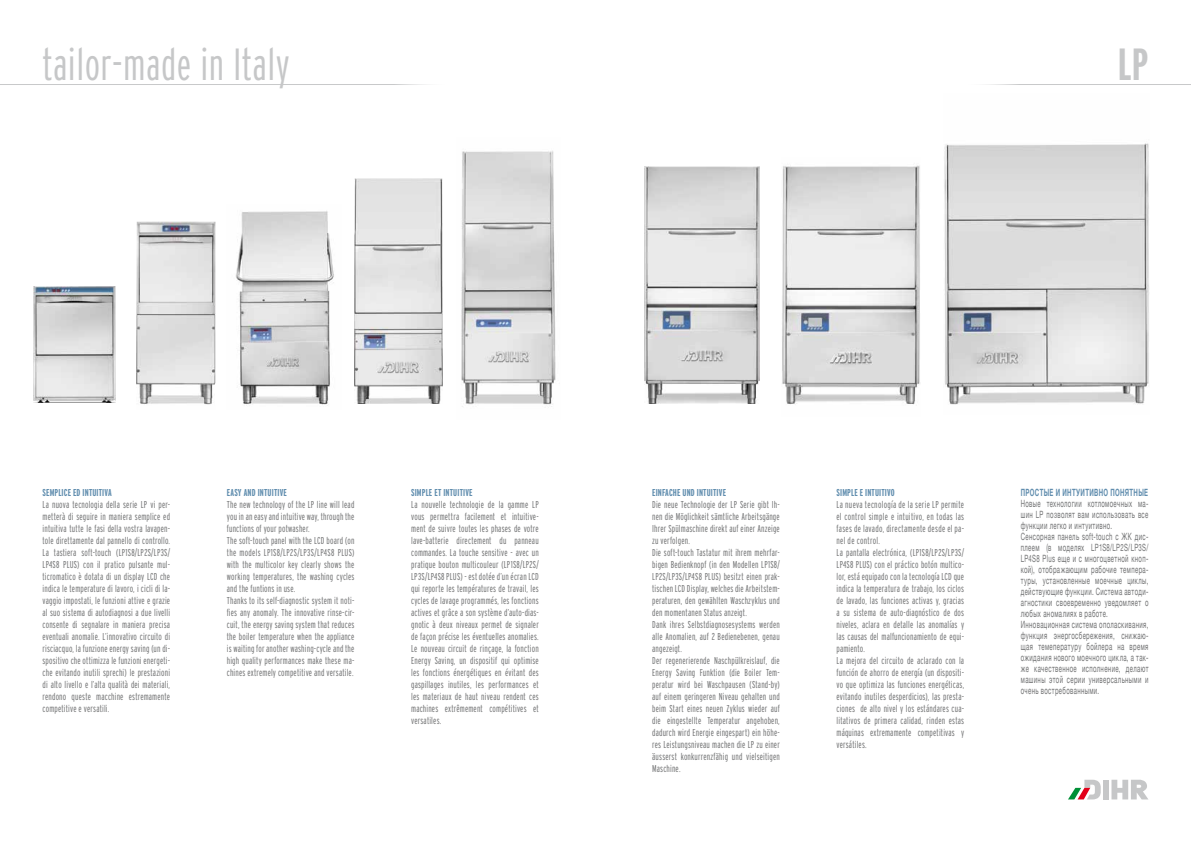
<style>
.page{position:relative;width:1191px;height:842px;background:#fff}
.page>*{position:absolute;margin:0;border:0;box-sizing:border-box;transform-origin:0 0}
.t1{font:300 extra-condensed 45px "Interstate";letter-spacing:.01em;color:#c6c7c8}
.t2{font:700 extra-condensed 45px "Interstate";color:#c6c7c8}
.t3{font:300 extra-condensed 10px/12px "Interstate";letter-spacing:.015em;color:#707172}
.t4{font:10px/11px "Helvetica Neue";letter-spacing:.06em;color:#707172;scale:.6 1}
.t5{font:700 extra-condensed 10px "Interstate";letter-spacing:.015em;color:#608dae}
.t6{font:700 10px "Helvetica Neue";letter-spacing:.055em;color:#608dae;scale:.6 1}
</style>
<div class="page">
<hr style="left:962px;top:84px;width:229px;height:1px;background:#c6c7c8">
<hr style="left:0;top:84px;width:451px;height:1px;background:#c6c7c8">
<div style="left:1103px;top:780px;width:5px;height:19px;background:#c6c7c8"></div>
<svg style="left:1111px;top:780px;width:37px;height:19px"></svg>
<svg style="left:1068px;top:780px;width:32px;height:19px"></svg>
<img style="left:33px;top:287px;width:82px;height:116px">
<img style="left:355px;top:179px;width:87px;height:224px">
<img style="left:136px;top:222px;width:80px;height:183px">
<img style="left:461px;top:151px;width:95px;height:256px">
<img style="left:235px;top:211px;width:99px;height:195px">
<img style="left:644px;top:167px;width:115px;height:236px">
<img style="left:782px;top:165px;width:138px;height:240px">
<img style="left:944px;top:143px;width:205px;height:262px">
<h1 class="t1" style="left:43px;top:39px;width:249px">tailor-made in Italy</h1>
<h1 class="t2" style="left:1117px;top:39px;width:32px">LP</h1>
<p class="t5" style="left:43px;top:487px;width:71px">SEMPLICE ED INTUITIVA</p>
<p class="t3" style="left:43px;top:499px;width:129px;text-align:justify">La nuova tecnologia della serie LP vi per&shy;metterà di seguire in maniera semplice ed intuitiva tutte le fasi della vostra lavapen&shy;tole direttamente dal pannello di controllo.<br>La tastiera soft-touch (LP1S8/LP2S/LP3S/ LP4S8 PLUS) con il pratico pulsante mul&shy;ticromatico è dotata di un display LCD che indica le temperature di lavoro, i cicli di la&shy;vaggio impostati, le funzioni attive e grazie al suo sistema di autodiagnosi a due livelli consente di segnalare in maniera precisa eventuali anomalie. L’innovativo circuito di risciacquo, la funzione energy saving (un di&shy;spositivo che ottimizza le funzioni energeti&shy;che evitando inutili sprechi) le prestazioni di alto livello e l’alta qualità dei materiali, rendono queste macchine estremamente competitive e versatili.</p>
<p class="t5" style="left:227px;top:487px;width:62px">EASY AND INTUITIVE</p>
<p class="t3" style="left:227px;top:499px;width:129px">The new technology of the LP line will lead you in an easy and intuitive way, through the functions of your potwasher.<br>The soft-touch panel with the LCD board (on the models LP1S8/LP2S/LP3S/LP4S8 PLUS) with the multicolor key clearly shows the working temperatures, the washing cycles and the funtions in use.<br>Thanks to its self-diagnostic system it noti&shy;fies any anomaly. The innovative rinse-cir&shy;cuit, the energy saving system that reduces the boiler temperature when the appliance is waiting for another washing-cycle and the high quality performances make these ma&shy;chines extremely competitive and versatile.</p>
<p class="t5" style="left:411px;top:487px;width:63px">SIMPLE ET INTUITIVE</p>
<p class="t3" style="left:411px;top:499px;width:129px;text-align:justify">La nouvelle technologie de la gamme LP vous permettra facilement et intuitive&shy;ment de suivre toutes les phases de votre lave-batterie directement du panneau commandes. La touche sensitive - avec un pratique bouton multicouleur (LP1S8/LP2S/ LP3S/LP4S8PLUS) - est dotée d’un écran LCD qui reporte les températures de travail, les cycles de lavage programmés, les fonctions actives et grâce a son système d’auto-dias&shy;gnotic à deux niveaux permet de signaler de façon précise les éventuelles anomalies.<br>Le nouveau circuit de rinçage, la fonction Energy Saving, un dispositif qui optimise les fonctions énergétiques en évitant des gaspillages inutiles, les performances et les materiaux de haut niveau rendent ces machines extrêmement compétitives et versatiles.</p>
<p class="t5" style="left:652px;top:487px;width:75px">EINFACHE UND INTUITIVE</p>
<p class="t3" style="left:652px;top:499px;width:129px">Die neue Technologie der LP Serie gibt Ih&shy;nen die Möglichkeit sämtliche Arbeitsgänge Ihrer Spülmaschine direkt auf einer Anzeige zu verfolgen.<br>Die soft-touch Tastatur mit ihrem mehrfar&shy;bigen Bedienknopf (in den Modellen LP1S8/ LP2S/LP3S/LP4S8 PLUS) besitzt einen prak&shy;tischen LCD Display, welches die Arbeitstem&shy;peraturen, den gewählten Waschzyklus und den momentanen Status anzeigt.<br>Dank ihres Selbstdiagnosesystems werden alle Anomalien, auf 2 Bedienebenen, genau angezeigt.<br>Der regenerierende Naschpülkreislauf, die Energy Saving Funktion (die Boiler Tem&shy;peratur wird bei Waschpausen (Stand-by) auf einem geringeren Niveau gehalten und beim Start eines neuen Zyklus wieder auf die eingestellte Temperatur angehoben, dadurch wird Energie eingespart) ein höhe&shy;res Leistungsniveau machen die LP zu einer äusserst konkurrenzfähig und vielseitigen Maschine.</p>
<p class="t5" style="left:836px;top:487px;width:60px">SIMPLE E INTUITIVO</p>
<p class="t3" style="left:836px;top:499px;width:129px">La nueva tecnología de la serie LP permite el control simple e intuitivo, en todas las fases de lavado, directamente desde el pa&shy;nel de control.<br>La pantalla electrónica, (LP1S8/LP2S/LP3S/ LP4S8 PLUS) con el práctico botón multico&shy;lor, está equipado con la tecnología LCD que indica la temperatura de trabajo, los ciclos de lavado, las funciones activas y, gracias a su sistema de auto-diagnóstico de dos niveles, aclara en detalle las anomalías y las causas del malfuncionamiento de equi&shy;pamiento.<br>La mejora del circuito de aclarado con la función de ahorro de energía (un dispositi&shy;vo que optimiza las funciones energéticas, evitando inutiles desperdicios), las presta&shy;ciones de alto nivel y los estándares cua&shy;litativos de primera calidad, rinden estas máquinas extremamente competitivas y versátiles.</p>
<p class="t6" style="left:1020px;top:485px;width:214px">ПРОСТЫЕ И ИНТУИТИВНО ПОНЯТНЫЕ</p>
<p class="t4" style="left:1020px;top:499px;width:214px">Новые технологии котломоечных ма&shy;шин LP позволят вам использовать все функции легко и интуитивно.<br>Сенсорная панель soft-touch с ЖК дис&shy;плеем (в моделях LP1S8/LP2S/LP3S/ LP4S8 Plus еще и с многоцветной кноп&shy;кой), отображающим рабочие темпера&shy;туры, установленные моечные циклы, действующие функции. Система автоди&shy;агностики своевременно уведомляет о любых аномалиях в работе.<br>Инновационная система ополаскивания, функция энергосбережения, снижаю&shy;щая темепературу бойлера на время ожидания нового моечного цикла, а так&shy;же качественное исполнение, делают машины этой серии универсальными и очень востребованными.</p>
</div>
